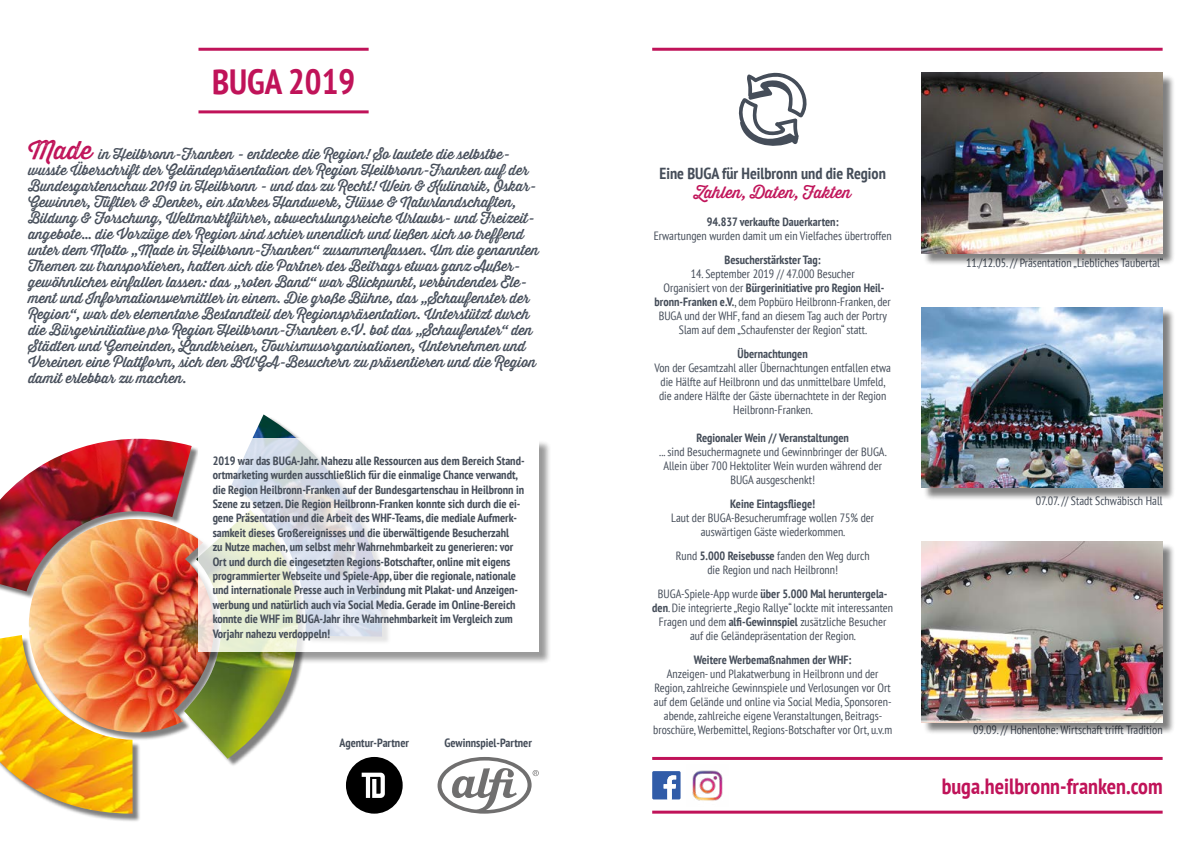
<style>
.page{position:relative;width:1191px;height:842px;background:#fff}
.page>*{position:absolute;margin:0;border:0;box-sizing:border-box;transform-origin:0 0}
.t1{font:700 condensed 35px "PT Sans";color:#c01359}
.t2{font:700 condensed 22px "PT Sans";color:#c01359}
.t3{font:700 condensed 16px "PT Sans";color:#454d59}
.t4{font:16px "Thirsty Rough Reg One";color:#c01359}
.t5{font:14px/16px "Thirsty Rough Reg One";color:#454d59}
.t6{font:condensed 12px/14px "PT Sans";color:#454d59;text-align:center}
.t7{font:700 condensed 12px/14.4px "PT Sans";color:#454d59}
.s1{font-size:25px;color:#c01359}
.s2{font-weight:700}
</style>
<div class="page">
<img style="left:252px;top:414px;width:48px;height:24px">
<img style="left:0;top:635px;width:133px;height:179px">
<img style="left:0;top:439px;width:192px;height:152px">
<img style="left:184px;top:510px;width:114px;height:249px">
<img style="left:29px;top:519px;width:185px;height:214px">
<div style="left:200px;top:439px;width:351px;height:225px;background:#000;opacity:.5"></div>
<svg style="left:198px;top:438px;width:341px;height:214px"></svg>
<div style="left:923px;top:74px;width:252px;height:192px;background:#000;opacity:.5"></div>
<img style="left:921px;top:73px;width:241px;height:181px">
<hr style="left:198px;top:110px;width:171px;height:3px;background:#c01359">
<hr style="left:198px;top:48px;width:171px;height:3px;background:#c01359">
<hr style="left:652px;top:48px;width:510px;height:3px;background:#c01359">
<hr style="left:652px;top:811px;width:510px;height:3px;background:#c01359">
<hr style="left:652px;top:757px;width:510px;height:3px;background:#c01359">
<svg style="left:652px;top:771px;width:28px;height:28px"></svg>
<img style="left:692px;top:770px;width:31px;height:31px">
<svg style="left:738px;top:73px;width:69px;height:73px"></svg>
<div style="left:923px;top:308px;width:252px;height:192px;background:#000;opacity:.5"></div>
<img style="left:921px;top:307px;width:241px;height:181px">
<div style="left:923px;top:542px;width:252px;height:192px;background:#000;opacity:.5"></div>
<img style="left:921px;top:541px;width:241px;height:181px">
<svg style="left:437px;top:757px;width:102px;height:57px"></svg>
<div style="left:346px;top:757px;width:57px;height:57px;background:#000;border-radius:50%"></div>
<svg style="left:362px;top:773px;width:23px;height:25px"></svg>
<h1 class="t1" style="left:212px;top:58px;width:145px">BUGA 2019</h1>
<p class="t5" style="left:28px;top:146px;width:512px"><span class="s1">Made</span> in Heilbronn-Franken - entdecke die Region! So lautete die selbstbe&shy;wusste Überschrift der Geländepräsentation der Region Heilbronn-Franken auf der Bundesgartenschau 2019 in Heilbronn - und das zu Recht! Wein &amp; Kulinarik, Oskar-Gewinner, Tüftler &amp; Denker, ein starkes Handwerk, Flüsse &amp; Naturlandschaften, Bildung &amp; Forschung, Weltmarktführer, abwechslungsreiche Urlaubs- und Freizeit&shy;angebote… die Vorzüge der Region sind schier unendlich und ließen sich so treffend unter dem Motto „Made in Heilbronn-Franken“ zusammenfassen. Um die genannten Themen zu transportieren, hatten sich die Partner des Beitrags etwas ganz Außer&shy;gewöhnliches einfallen lassen: das „roten Band“ war Blickpunkt, verbindendes Ele&shy;ment und Informationsvermittler in einem. Die große Bühne, das „Schaufenster der Region“, war der elementare Bestandteil der Regionspräsentation. Unterstützt durch die Bürgerinitiative pro Region Heilbronn-Franken e.V. bot das „Schaufenster“ den Städten und Gemeinden, Landkreisen, Tourismusorganisationen, Unternehmen und Vereinen eine Plattform, sich den BUGA-Besuchern zu präsentieren und die Region damit erlebbar zu machen.</p>
<p class="t7" style="left:213px;top:453px;width:313px">2019 war das BUGA-Jahr. Nahezu alle Ressourcen aus dem Bereich Stand&shy;ortmarketing wurden ausschließlich für die einmalige Chance verwandt, die Region Heilbronn-Franken auf der Bundesgartenschau in Heilbronn in Szene zu setzen. Die Region Heilbronn-Franken konnte sich durch die ei&shy;gene Präsentation und die Arbeit des WHF-Teams, die mediale Aufmerk&shy;samkeit dieses Großereignisses und die überwältigende Besucherzahl<br>zu Nutze machen, um selbst mehr Wahrnehmbarkeit zu generieren: vor Ort und durch die eingesetzten Regions-Botschafter, online mit eigens programmierter Webseite und Spiele-App, über die regionale, nationale und internationale Presse auch in Verbindung mit Plakat- und Anzeigen&shy;werbung und natürlich auch via Social Media. Gerade im Online-Bereich konnte die WHF im BUGA-Jahr ihre Wahrnehmbarkeit im Vergleich zum Vorjahr nahezu verdoppeln!</p>
<p class="t7" style="left:339px;top:735px;width:71px">Agentur-Partner</p>
<p class="t7" style="left:444px;top:735px;width:89px">Gewinnspiel-Partner</p>
<h3 class="t3" style="left:659px;top:163px;width:228px">Eine BUGA für Heilbronn und die Region</h3>
<h3 class="t4" style="left:694px;top:181px;width:158px">Zahlen, Daten, Fakten</h3>
<p class="t7" style="left:706px;top:214px;width:133px">94.837 verkaufte Dauerkarten:</p>
<p class="t6" style="left:654px;top:229px;width:239px">Erwartungen wurden damit um ein Vielfaches übertroffen</p>
<p class="t7" style="left:724px;top:252px;width:98px">Besucherstärkster Tag:</p>
<p class="t6" style="left:654px;top:267px;width:238px">14. September 2019 // 47.000 Besucher<br>Organisiert von der <span class="s2">Bürgerinitiative pro Region Heil&shy;bronn-Franken e.V.</span>, dem Popbüro Heilbronn-Franken, der BUGA und der WHF, fand an diesem Tag auch der Portry Slam auf dem „Schaufenster der Region“ statt.</p>
<p class="t7" style="left:737px;top:346px;width:72px">Übernachtungen</p>
<p class="t6" style="left:654px;top:361px;width:238px">Von der Gesamtzahl aller Übernachtungen entfallen etwa die Hälfte auf Heilbronn und das unmittelbare Umfeld, die andere Hälfte der Gäste übernachtete in der Region Heilbronn-Franken.</p>
<p class="t7" style="left:696px;top:430px;width:154px">Regionaler Wein // Veranstaltungen</p>
<p class="t6" style="left:659px;top:445px;width:229px">... sind Besuchermagnete und Gewinnbringer der BUGA.<br>Allein über 700 Hektoliter Wein wurden während der<br>BUGA ausgeschenkt!</p>
<p class="t7" style="left:730px;top:496px;width:86px">Keine Eintagsfliege!</p>
<p class="t6" style="left:671px;top:511px;width:204px">Laut der BUGA-Besucherumfrage wollen 75% der auswärtigen Gäste wiederkommen.</p>
<p class="t6" style="left:676px;top:549px;width:195px">Rund <span class="s2">5.000 Reisebusse</span> fanden den Weg durch die Region und nach Heilbronn!</p>
<p class="t6" style="left:652px;top:587px;width:242px">BUGA-Spiele-App wurde <span class="s2">über 5.000 Mal heruntergela&shy;den</span>. Die integrierte „Regio Rallye“ lockte mit interessanten Fragen und dem <span class="s2">alfi-Gewinnspiel</span> zusätzliche Besucher auf die Geländepräsentation der Region.</p>
<p class="t7" style="left:694px;top:653px;width:159px">Weitere Werbemaßnahmen der WHF:</p>
<p class="t6" style="left:653px;top:667px;width:240px">Anzeigen- und Plakatwerbung in Heilbronn und der Region, zahlreiche Gewinnspiele und Verlosungen vor Ort auf dem Gelände und online via Social Media, Sponsoren&shy;abende, zahlreiche eigene Veranstaltungen, Beitrags&shy;broschüre, Werbemittel, Regions-Botschafter vor Ort, u.v.m</p>
<p class="t6" style="left:966px;top:256px;width:199px">11./12.05. // Präsentation „Liebliches Taubertal“</p>
<p class="t6" style="left:1035px;top:494px;width:128px">07.07. // Stadt Schwäbisch Hall</p>
<p class="t6" style="left:973px;top:723px;width:191px">09.09. // Hohenlohe: Wirtschaft trifft Tradition</p>
<h2 class="t2" style="left:941px;top:771px;width:222px">buga.heilbronn-franken.com</h2>
</div>
